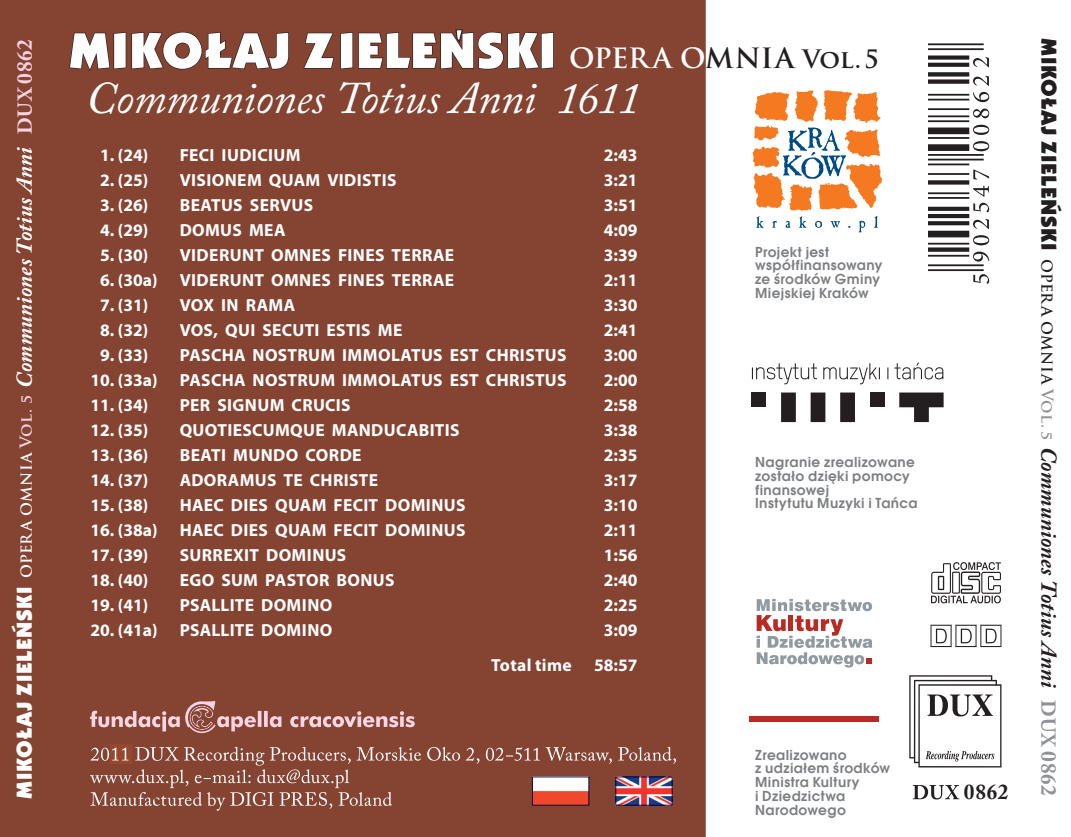
<style>
.page{position:relative;width:1071px;height:837px;background:#fff}
.page>*{position:absolute;margin:0;border:0;box-sizing:border-box;transform-origin:0 0}
.t1{font:52px "Kabel Itc TEE Ultr";letter-spacing:.01em;color:#fff}
.t2{font:italic 45px "Adobe Caslon Pro";letter-spacing:-.01em;color:#fff}
.t3{font:italic 700 22.5px "Adobe Caslon Pro";letter-spacing:.005em;color:#fff}
.t4{font:italic 700 22.5px "Adobe Caslon Pro";letter-spacing:.005em;color:#231f20}
.t5{font:700 21.25px "Adobe Caslon Pro";color:#231f20}
.t6{font:700 17.5px/25px "Myriad Pro";letter-spacing:.015em;color:#fff}
.t7{font:600 15px/13.8px "Avant Gar Got Itc TEE";letter-spacing:.025em;color:#7c7e81}
.s1{font-family:"Trajan Pro";font-weight:700;font-size:27.25px}
.s2{font-family:"Trajan Pro";font-weight:700;font-size:27.25px;color:#231f20}
.s3{font-family:"Trajan Pro";font-weight:700;font-size:24.75px;color:#231f20}
.s4{font-family:"Kabel Itc TEE Ultr";font-weight:400;font-style:normal;font-size:22.25px}
.s5{font-family:"Trajan Pro";font-style:normal;font-size:14.75px}
.s6{font-family:"Trajan Pro";font-style:normal;font-size:16px;color:#f9d3e3}
.s7{font-style:normal;font-size:20px;color:#f9d3e3}
.s8{font-style:normal;font-size:21.25px;color:#f9d3e3}
.s9{font-family:"Trajan Pro";font-style:normal;font-size:16px;color:#8f9194}
.s10{font-style:normal;font-size:20px;color:#8f9194}
.s11{font-style:normal;font-size:21.25px;color:#8f9194}
</style>
<div class="page">
<div style="left:0;top:0;width:705px;height:836px;background:#854332"></div>
<svg style="left:69px;top:31px;width:220px;height:42px"></svg>
<svg style="left:302px;top:29px;width:252px;height:41px"></svg>
<svg style="left:90px;top:700px;width:324px;height:33px"></svg>
<svg style="left:909px;top:675px;width:92px;height:92px"></svg>
<svg style="left:912px;top:785px;width:48px;height:14px"></svg>
<svg style="left:928px;top:43px;width:62px;height:241px"></svg>
<svg style="left:756px;top:598px;width:116px;height:69px"></svg>
<div style="left:749px;top:716px;width:129px;height:5px;background:#b92a24"></div>
<svg style="left:931px;top:562px;width:69px;height:41px"></svg>
<svg style="left:930px;top:624px;width:71px;height:22px"></svg>
<svg style="left:752px;top:90px;width:129px;height:142px"></svg>
<div style="left:751px;top:392px;width:15px;height:15px;background:#231f20"></div>
<svg style="left:781px;top:392px;width:14px;height:30px"></svg>
<svg style="left:810px;top:392px;width:15px;height:30px"></svg>
<svg style="left:840px;top:392px;width:14px;height:30px"></svg>
<div style="left:869px;top:392px;width:15px;height:15px;background:#231f20"></div>
<svg style="left:899px;top:392px;width:44px;height:30px"></svg>
<svg style="left:751px;top:363px;width:65px;height:21px"></svg>
<svg style="left:823px;top:363px;width:56px;height:21px"></svg>
<svg style="left:887px;top:367px;width:1px;height:12px"></svg>
<svg style="left:894px;top:362px;width:49px;height:17px"></svg>
<div style="left:110px;top:744px;width:21px;height:19px;background:#96482f"></div>
<svg style="left:90px;top:746px;width:585px;height:64px"></svg>
<h1 class="t1" style="left:69px;top:20px;width:811px">MIKO£AJ Z IELENSKI <span class="s1">OPERA O</span><span class="s2">MNIA</span> <span class="s3">Vol.5</span></h1>
<h2 class="t2" style="left:86px;top:71px;width:556px">Communiones Totius Anni 1611</h2>
<p class="t3" style="left:11px;top:798px;width:760px;rotate:-90deg"><span class="s4">MIKO£AJ ZIELEÑSKI</span> <span class="s5">OPERA OMNIA</span> <span class="s6">VOL. 5</span> Communiones Totius Anni <span class="s7">DUX</span> <span class="s8">0862</span></p>
<p class="t4" style="left:1062px;top:38px;width:758px;rotate:90deg"><span class="s4">MIKO£AJ ZIELEÑSKI</span> <span class="s5">OPERA OMNIA</span> <span class="s9">VOL. 5</span> Communiones Totius Anni <span class="s10">DUX</span> <span class="s11">0862</span></p>
<p class="t6" style="left:100px;top:142px;width:50px">1. (24)</p>
<p class="t6" style="left:100px;top:167px;width:50px">2. (25)</p>
<p class="t6" style="left:100px;top:192px;width:50px">3. (26)</p>
<p class="t6" style="left:100px;top:217px;width:50px">4. (29)</p>
<p class="t6" style="left:100px;top:242px;width:50px">5. (30)</p>
<p class="t6" style="left:100px;top:267px;width:59px">6. (30a)</p>
<p class="t6" style="left:100px;top:292px;width:50px">7. (31)</p>
<p class="t6" style="left:100px;top:317px;width:50px">8. (32)</p>
<p class="t6" style="left:100px;top:342px;width:50px">9. (33)</p>
<p class="t6" style="left:90px;top:367px;width:69px">10. (33a)</p>
<p class="t6" style="left:90px;top:392px;width:59px">11. (34)</p>
<p class="t6" style="left:90px;top:417px;width:59px">12. (35)</p>
<p class="t6" style="left:90px;top:442px;width:59px">13. (36)</p>
<p class="t6" style="left:90px;top:467px;width:59px">14. (37)</p>
<p class="t6" style="left:90px;top:492px;width:59px">15. (38)</p>
<p class="t6" style="left:90px;top:517px;width:69px">16. (38a)</p>
<p class="t6" style="left:90px;top:542px;width:59px">17. (39)</p>
<p class="t6" style="left:90px;top:567px;width:59px">18. (40)</p>
<p class="t6" style="left:90px;top:592px;width:59px">19. (41)</p>
<p class="t6" style="left:90px;top:617px;width:69px">20. (41a)</p>
<p class="t6" style="left:180px;top:142px;width:388px">FECI IUDICIUM<br>VISIONEM QUAM VIDISTIS<br>BEATUS SERVUS<br>DOMUS MEA<br>VIDERUNT OMNES FINES TERRAE<br>VIDERUNT OMNES FINES TERRAE<br>VOX IN RAMA<br>VOS, QUI SECUTI ESTIS ME<br>PASCHA NOSTRUM IMMOLATUS EST CHRISTUS<br>PASCHA NOSTRUM IMMOLATUS EST CHRISTUS<br>PER SIGNUM CRUCIS<br>QUOTIESCUMQUE MANDUCABITIS<br>BEATI MUNDO CORDE<br>ADORAMUS TE CHRISTE<br>HAEC DIES QUAM FECIT DOMINUS<br>HAEC DIES QUAM FECIT DOMINUS<br>SURREXIT DOMINUS<br>EGO SUM PASTOR BONUS<br>PSALLITE DOMINO<br>PSALLITE DOMINO</p>
<p class="t6" style="left:491px;top:652px;width:82px">Total time</p>
<p class="t6" style="left:603px;top:142px;width:35px;text-align:justify">2:43<br>3:21<br>3:51<br>4:09<br>3:39<br>2:11<br>3:30<br>2:41<br>3:00<br>2:00<br>2:58<br>3:38<br>2:35<br>3:17<br>3:10<br>2:11<br>1:56<br>2:40<br>2:25<br>3:09</p>
<p class="t6" style="left:594px;top:652px;width:45px">58:57</p>
<p class="t7" style="left:754px;top:245px;width:129px">Projekt jest wspó³finansowany ze œrodków Gminy<br>Miejskiej Kraków</p>
<p class="t7" style="left:754px;top:455px;width:164px">Nagranie zrealizowane zosta³o dziêki pomocy finansowej<br>Instytutu Muzyki i Tañca</p>
<p class="t7" style="left:754px;top:747px;width:137px">Zrealizowano<br>z udzia³em œrodków<br>Ministra Kultury<br>i Dziedzictwa<br>Narodowego</p>
<p class="t5" style="left:963px;top:779px;width:46px">0862</p>
</div>
